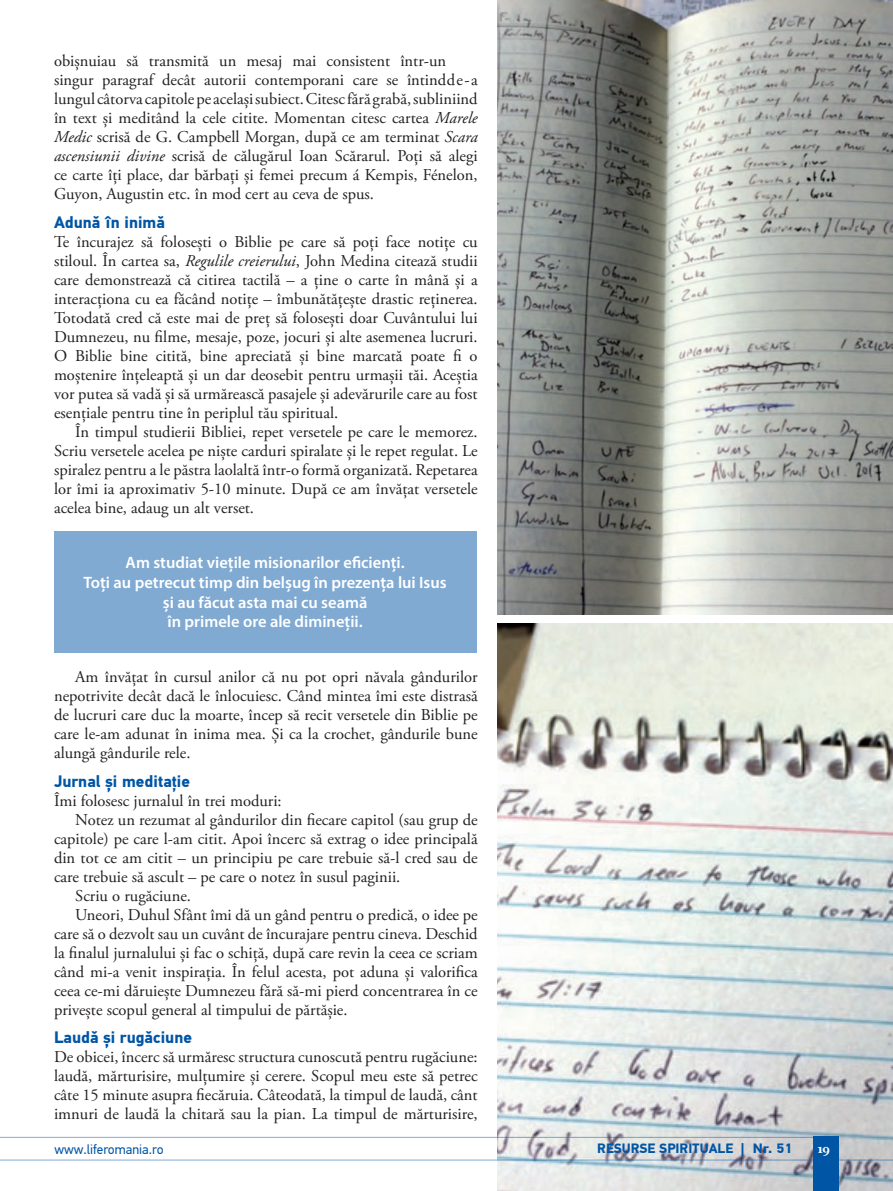
<style>
.page{position:relative;width:893px;height:1191px;background:#fff}
.page>*{position:absolute;margin:0;border:0;box-sizing:border-box;transform-origin:0 0}
.Corp_text_Adobe_Gara{font:16.5px/19px "Adobe Garamond Pro";color:#231f20;text-align:justify}
.t1{font:600 16.5px/19.8px "Myriad Pro";color:#fff;text-align:center}
.Subtitlu_PF_Din_Text{font:700 16.5px "PF Din Text Pro";color:#0155a5}
.t2{font:700 13.5px "PF Din Text Pro";color:#0155a5}
.t3{font:13.5px "PF Din Text Pro";color:#0155a5}
.t4{font:700 13.5px "Constantia";color:#fff}
.s1{font-style:italic}
.s2{font-family:"PF Din Text Cond Pro"}
</style>
<div class="page">
<img style="left:497px;top:0;width:396px;height:614px">
<img style="left:497px;top:623px;width:396px;height:568px">
<hr style="left:0;top:1137px;width:814px;height:1px;background:#0155a5">
<hr style="left:0;top:1159px;width:893px;height:1px;background:#0155a5">
<div style="left:813px;top:1137px;width:26px;height:54px;background:#0155a5"></div>
<div style="left:54px;top:531px;width:422px;height:121px;background:#80aad2"></div>
<p class="Corp_text_Adobe_Gara" style="left:54px;top:52px;width:425px;text-align:left">obișnuiau să transmită un mesaj mai consistent într-un singur paragraf decât autorii contemporani care se întind de-a lungul câtorva capitole pe același subiect. Citesc fără grabă, subliniind în text și meditând la cele citite. Momentan citesc cartea <span class="s1">Marele Medic</span> scrisă de G. Campbell Morgan, după ce am terminat <span class="s1">Scara ascensiunii divine</span> scrisă de călugărul Ioan Scărarul. Poți să alegi ce carte îți place, dar bărbați și femei precum á Kempis, Fénelon, Guyon, Augustin etc. în mod cert au ceva de spus.</p>
<p class="Subtitlu_PF_Din_Text" style="left:54px;top:212px;width:112px">Adună în inimă</p>
<p class="Corp_text_Adobe_Gara" style="left:54px;top:232px;width:425px">Te încurajez să folosești o Biblie pe care să poți face notițe cu stiloul. În cartea sa, <span class="s1">Regulile creierului</span>, John Medina citează studii care demonstrează că citirea tactilă – a ține o carte în mână și a interacționa cu ea făcând notițe – îmbunătățește drastic reținerea.<br>Totodată cred că este mai de preț să folosești doar Cuvântului lui Dumnezeu, nu filme, mesaje, poze, jocuri și alte asemenea lucruri.<br>O Biblie bine citită, bine apreciată și bine marcată poate fi o moștenire înțeleaptă și un dar deosebit pentru urmașii tăi. Aceștia vor putea să vadă și să urmărească pasajele și adevărurile care au fost esențiale pentru tine în periplul tău spiritual.</p>
<p class="Corp_text_Adobe_Gara" style="left:54px;top:422px;width:425px;text-indent:21px">În timpul studierii Bibliei, repet versetele pe care le memorez.<br>Scriu versetele acelea pe niște carduri spiralate și le repet regulat. Le spiralez pentru a le păstra laolaltă într-o formă organizată. Repetarea lor îmi ia aproximativ 5-10 minute. După ce am învățat versetele acelea bine, adaug un alt verset.</p>
<p class="t1" style="left:83px;top:552px;width:365px">Am studiat viețile misionarilor eficienți.<br>Toți au petrecut timp din belșug în prezența lui Isus și au făcut asta mai cu seamă<br>în primele ore ale dimineții.</p>
<p class="Corp_text_Adobe_Gara" style="left:54px;top:668px;width:425px;text-indent:21px">Am învățat în cursul anilor că nu pot opri năvala gândurilor nepotrivite decât dacă le înlocuiesc. Când mintea îmi este distrasă de lucruri care duc la moarte, încep să recit versetele din Biblie pe care le-am adunat în inima mea. Și ca la crochet, gândurile bune alungă gândurile rele.</p>
<p class="Subtitlu_PF_Din_Text" style="left:54px;top:771px;width:138px">Jurnal și medita<span class="s2">ţ</span>ie</p>
<p class="Corp_text_Adobe_Gara" style="left:54px;top:791px;width:229px">Îmi folosesc jurnalul în trei moduri:</p>
<p class="Corp_text_Adobe_Gara" style="left:54px;top:810px;width:425px;text-indent:21px">Notez un rezumat al gândurilor din fiecare capitol (sau grup de capitole) pe care l-am citit. Apoi încerc să extrag o idee principală din tot ce am citit – un principiu pe care trebuie să-l cred sau de care trebuie să ascult – pe care o notez în susul paginii.</p>
<p class="Corp_text_Adobe_Gara" style="left:75px;top:886px;width:117px">Scriu o rugăciune.</p>
<p class="Corp_text_Adobe_Gara" style="left:54px;top:905px;width:425px;text-indent:21px">Uneori, Duhul Sfânt îmi dă un gând pentru o predică, o idee pe care să o dezvolt sau un cuvânt de încurajare pentru cineva. Deschid la finalul jurnalului și fac o schiță, după care revin la ceea ce scriam când mi-a venit inspirația. În felul acesta, pot aduna și valorifica ceea ce-mi dăruiește Dumnezeu fără să-mi pierd concentrarea în ce privește scopul general al timpului de părtășie.</p>
<p class="Subtitlu_PF_Din_Text" style="left:54px;top:1027px;width:140px">Laudă și rugăciune</p>
<p class="Corp_text_Adobe_Gara" style="left:54px;top:1048px;width:425px">De obicei, încerc să urmăresc structura cunoscută pentru rugăciune: laudă, mărturisire, mulțumire și cerere. Scopul meu este să petrec câte 15 minute asupra fiecăruia. Câteodată, la timpul de laudă, cânt imnuri de laudă la chitară sau la pian. La timpul de mărturisire,</p>
<p class="t3" style="left:54px;top:1141px;width:111px">www.liferomania.ro</p>
<p class="t2" style="left:597px;top:1140px;width:196px">RESURSE SPIRITUALE | Nr. 51</p>
<p class="t4" style="left:818px;top:1139px;width:14px">19</p>
</div>
